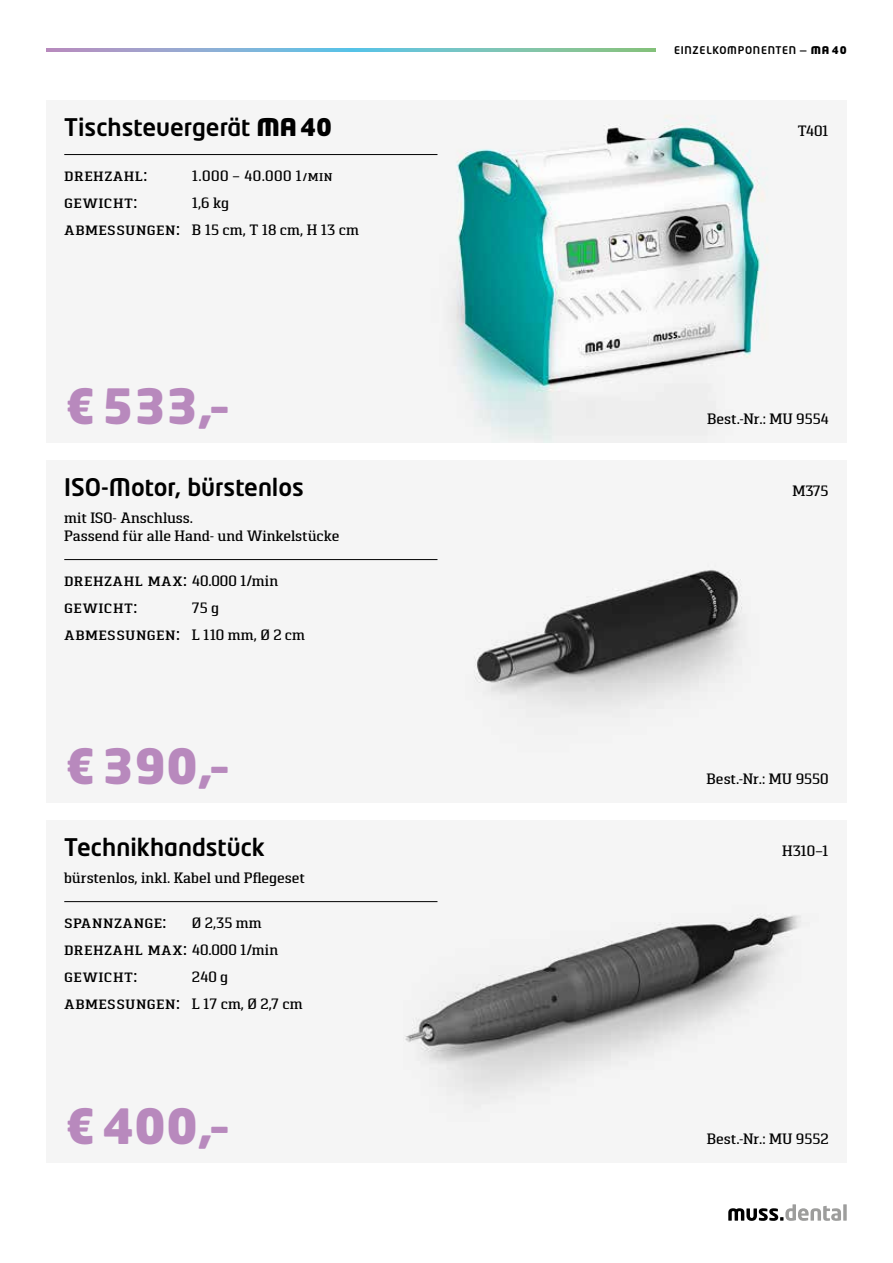
<style>
.page{position:relative;width:893px;height:1263px;background:#fff}
.page>*{position:absolute;margin:0;border:0;box-sizing:border-box;transform-origin:0 0}
.t1{font:900 48px "Neo Tech Std";color:#b889bd}
.t2{font:500 24px "Neo Tech Std";color:#000}
.t3{font:500 18px/27px "Pancetta Serif Pro";letter-spacing:.025em;color:#000}
.t4{font:500 15px/27px "Pancetta Serif Pro";color:#000;text-align:center}
.t5{font:500 15px "Pancetta Serif Pro";letter-spacing:.025em;color:#000}
.t6{font:500 10.5px "Neo Tech Std";letter-spacing:.07em;color:#000}
.s1{font-weight:900}
.s2{font-size:18px}
.s3{font-size:15px}
</style>
<div class="page">
<div style="left:46px;top:100px;width:801px;height:342px;background:#f5f5f5"></div>
<div style="left:46px;top:460px;width:801px;height:342px;background:#f5f5f5"></div>
<img style="left:422px;top:559px;width:320px;height:150px">
<img style="left:422px;top:116px;width:345px;height:326px">
<hr style="left:64px;top:154px;width:373px;height:1px;background:#000">
<hr style="left:64px;top:559px;width:373px;height:1px;background:#000">
<div style="left:46px;top:820px;width:801px;height:342px;background:#f5f5f5"></div>
<img style="left:386px;top:901px;width:415px;height:192px">
<hr style="left:64px;top:901px;width:373px;height:1px;background:#000">
<svg style="left:728px;top:1204px;width:113px;height:17px"></svg>
<svg style="left:843px;top:1204px;width:4px;height:17px"></svg>
<svg style="left:46px;top:49px;width:610px;height:3px;background:#83b7c3"></svg>
<h2 class="t2" style="left:64px;top:112px;width:269px">Tischsteuergerät <span class="s1">MA40</span></h2>
<p class="t3" style="left:64px;top:162px;width:85px">drehzahl:</p>
<p class="t5" style="left:192px;top:168px;width:142px">1.000 – 40.000 1/min</p>
<p class="t3" style="left:64px;top:189px;width:75px">gewicht:</p>
<p class="t4" style="left:64px;top:190px;width:296px">1,6 kg<br><span class="s2">abmessungen:</span> B 15 cm, T 18 cm, H 13 cm</p>
<h1 class="t1" style="left:64px;top:375px;width:164px">€533,–</h1>
<h2 class="t2" style="left:64px;top:472px;width:241px">ISO-Motor, bürstenlos</h2>
<p class="t4" style="left:64px;top:509px;width:277px;line-height:18px;text-align:left">mit ISO- Anschluss.<br>Passend für alle Hand- und Winkelstücke</p>
<p class="t3" style="left:64px;top:567px;width:215px">drehzahl max: <span class="s3">40.000 1/min </span>gewicht:</p>
<p class="t4" style="left:192px;top:595px;width:29px">75 g</p>
<p class="t3" style="left:64px;top:621px;width:242px">abmessungen: <span class="s3">L 110 mm, Ø 2 cm</span></p>
<h1 class="t1" style="left:64px;top:735px;width:164px">€390,–</h1>
<h2 class="t2" style="left:64px;top:832px;width:202px">Technikhandstück</h2>
<p class="t4" style="left:64px;top:865px;width:242px">bürstenlos, inkl. Kabel und Pflegeset</p>
<p class="t3" style="left:64px;top:909px;width:104px">spannzange:</p>
<p class="t4" style="left:192px;top:910px;width:71px">Ø 2,35 mm</p>
<p class="t3" style="left:64px;top:936px;width:215px">drehzahl max: <span class="s3">40.000 1/min </span>gewicht:</p>
<p class="t4" style="left:192px;top:964px;width:38px">240 g</p>
<p class="t3" style="left:64px;top:990px;width:240px">abmessungen: <span class="s3">L 17 cm, Ø 2,7 cm</span></p>
<h1 class="t1" style="left:64px;top:1095px;width:164px">€400,–</h1>
<p class="t6" style="left:674px;top:44px;width:174px">EINZELKOMPONENTEN — <span class="s1">MA 40</span></p>
<p class="t4" style="left:798px;top:118px;width:32px">T401</p>
<p class="t4" style="left:707px;top:406px;width:123px">Best.-Nr.: MU 9554</p>
<p class="t4" style="left:792px;top:478px;width:38px">M375</p>
<p class="t4" style="left:706px;top:766px;width:124px">Best.-Nr.: MU 9550</p>
<p class="t4" style="left:782px;top:838px;width:48px">H310–1</p>
<p class="t4" style="left:707px;top:1126px;width:123px">Best.-Nr.: MU 9552</p>
</div>
